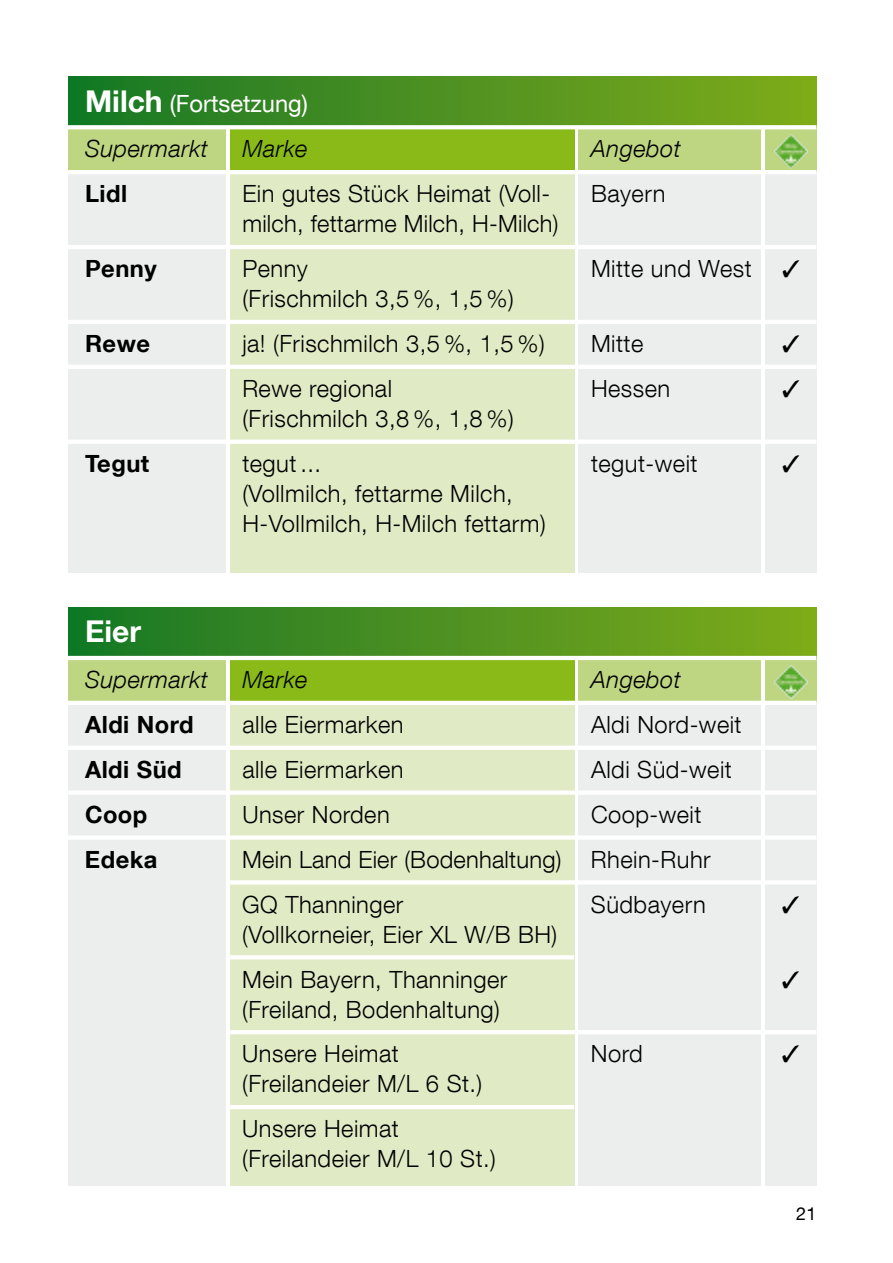
<style>
.page{position:relative;width:893px;height:1263px;background:#fff}
.page>*{position:absolute;margin:0;border:0;box-sizing:border-box;transform-origin:0 0}
.t1{font:700 30px "Helvetica Neue LT Com";color:#fff}
.t2{font:300 23.7px/45px "Helvetica Neue LT Com";letter-spacing:.02em;color:#000}
.t3{font:700 23.7px "Helvetica Neue LT Com";letter-spacing:.02em;color:#000}
.t4{font:italic 300 23.7px "Helvetica Neue LT Com";letter-spacing:.02em;color:#000}
.t5{font:23.7px/45.9px "Helvetica Neue LT Com";color:#fff}
.t6{font:18px "Helvetica Neue LT Com";color:#000}
.s1{font-weight:700;font-size:30px}
.s2{font-weight:300;font-style:italic;color:#000}
</style>
<div class="page">
<div style="left:68px;top:128px;width:157px;height:46px;background:#bed682"></div>
<div style="left:230px;top:128px;width:344px;height:46px;background:#89ba17"></div>
<div style="left:578px;top:128px;width:183px;height:46px;background:#bed682"></div>
<div style="left:766px;top:128px;width:51px;height:46px;background:#bed682"></div>
<div style="left:68px;top:77px;width:748px;height:51px;background:linear-gradient(to right,#167726,#81ab1b)"></div>
<img style="left:774px;top:134px;width:34px;height:34px">
<div style="left:68px;top:173px;width:158px;height:400px;background:#eceded"></div>
<div style="left:230px;top:173px;width:344px;height:400px;background:#e0ebc5"></div>
<div style="left:578px;top:173px;width:183px;height:400px;background:#eceded"></div>
<div style="left:766px;top:173px;width:51px;height:400px;background:#eceded"></div>
<svg style="left:68px;top:125px;width:748px;height:4px"></svg>
<hr style="left:68px;top:170px;width:748px;height:4px;background:#fff">
<hr style="left:68px;top:245px;width:748px;height:4px;background:#fff">
<hr style="left:68px;top:320px;width:748px;height:4px;background:#fff">
<hr style="left:68px;top:365px;width:748px;height:4px;background:#fff">
<hr style="left:68px;top:440px;width:748px;height:4px;background:#fff">
<div style="left:68px;top:659px;width:157px;height:46px;background:#bed682"></div>
<div style="left:230px;top:659px;width:344px;height:46px;background:#89ba17"></div>
<div style="left:578px;top:659px;width:183px;height:46px;background:#bed682"></div>
<div style="left:766px;top:659px;width:51px;height:46px;background:#bed682"></div>
<svg style="left:68px;top:607px;width:748px;height:49px"></svg>
<img style="left:774px;top:665px;width:34px;height:34px">
<div style="left:68px;top:703px;width:158px;height:482px;background:#eceded"></div>
<div style="left:230px;top:703px;width:344px;height:482px;background:#e0ebc5"></div>
<div style="left:578px;top:703px;width:183px;height:482px;background:#eceded"></div>
<div style="left:766px;top:703px;width:51px;height:482px;background:#eceded"></div>
<hr style="left:68px;top:656px;width:748px;height:4px;background:#fff">
<hr style="left:68px;top:701px;width:748px;height:4px;background:#fff">
<hr style="left:68px;top:746px;width:748px;height:4px;background:#fff">
<div style="left:68px;top:790px;width:748px;height:5px;background:#fff"></div>
<div style="left:68px;top:835px;width:748px;height:5px;background:#fff"></div>
<hr style="left:230px;top:880px;width:586px;height:4px;background:#fff">
<hr style="left:230px;top:955px;width:344px;height:4px;background:#fff">
<hr style="left:230px;top:1030px;width:586px;height:4px;background:#fff">
<hr style="left:230px;top:1105px;width:344px;height:4px;background:#fff">
<p class="t5" style="left:85px;top:80px;width:225px"><span class="s1">Milch</span> (Fortsetzung)<br><span class="s2">Supermarkt</span></p>
<p class="t4" style="left:242px;top:135px;width:67px">Marke</p>
<p class="t4" style="left:591px;top:135px;width:91px">Angebot</p>
<p class="t3" style="left:85px;top:179px;width:44px">Lidl</p>
<p class="t2" style="left:242px;top:171px;width:309px">Ein gutes Stück Heimat (Voll-</p>
<p class="t2" style="left:591px;top:171px;width:76px">Bayern</p>
<p class="t2" style="left:242px;top:201px;width:318px">milch, fettarme Milch, H-Milch)</p>
<p class="t3" style="left:85px;top:254px;width:73px">Penny</p>
<p class="t2" style="left:242px;top:246px;width:67px">Penny</p>
<p class="t2" style="left:591px;top:246px;width:162px">Mitte und West</p>
<p class="t2" style="left:242px;top:276px;width:273px">(Frischmilch 3,5 %, 1,5 %)</p>
<p class="t3" style="left:85px;top:329px;width:67px">Rewe</p>
<p class="t2" style="left:242px;top:321px;width:304px">ja! (Frischmilch 3,5 %, 1,5 %)</p>
<p class="t2" style="left:591px;top:321px;width:54px">Mitte</p>
<p class="t2" style="left:242px;top:366px;width:151px">Rewe regional</p>
<p class="t2" style="left:591px;top:366px;width:81px">Hessen</p>
<p class="t2" style="left:242px;top:396px;width:273px">(Frischmilch 3,8 %, 1,8 %)</p>
<p class="t3" style="left:85px;top:448px;width:66px">Tegut</p>
<p class="t2" style="left:242px;top:440px;width:80px">tegut ...</p>
<p class="t2" style="left:591px;top:440px;width:108px">tegut-weit</p>
<p class="t2" style="left:242px;top:478px;width:305px;line-height:30px">(Vollmilch, fettarme Milch,<br>H-Vollmilch, H-Milch fettarm)</p>
<p class="t1" style="left:85px;top:613px;width:58px">Eier</p>
<p class="t4" style="left:85px;top:665px;width:124px">Supermarkt</p>
<p class="t4" style="left:242px;top:665px;width:67px">Marke</p>
<p class="t4" style="left:591px;top:665px;width:91px">Angebot</p>
<p class="t3" style="left:85px;top:710px;width:110px">Aldi Nord</p>
<p class="t2" style="left:242px;top:702px;width:163px">alle Eiermarken</p>
<p class="t2" style="left:591px;top:702px;width:152px">Aldi Nord-weit</p>
<p class="t3" style="left:85px;top:754px;width:98px">Aldi Süd</p>
<p class="t2" style="left:242px;top:746px;width:163px">alle Eiermarken</p>
<p class="t2" style="left:591px;top:746px;width:142px">Aldi Süd-weit</p>
<p class="t3" style="left:85px;top:799px;width:64px">Coop</p>
<p class="t2" style="left:242px;top:791px;width:149px">Unser Norden</p>
<p class="t2" style="left:591px;top:791px;width:112px">Coop-weit</p>
<p class="t3" style="left:85px;top:844px;width:74px">Edeka</p>
<p class="t2" style="left:242px;top:836px;width:470px">Mein Land Eier (Bodenhaltung) Rhein-Ruhr<br>GQ Thanninger</p>
<p class="t2" style="left:591px;top:881px;width:116px">Südbayern</p>
<p class="t2" style="left:242px;top:911px;width:316px">(Vollkorneier, Eier XL W/B BH)<br>Mein Bayern, Thanninger</p>
<p class="t2" style="left:242px;top:986px;width:259px">(Freiland, Bodenhaltung)<br>Unsere Heimat</p>
<p class="t2" style="left:242px;top:1061px;width:242px">(Freilandeier M/L 6 St.)<br>Unsere Heimat</p>
<p class="t2" style="left:242px;top:1136px;width:255px">(Freilandeier M/L 10 St.)</p>
<p class="t2" style="left:591px;top:1031px;width:53px">Nord</p>
<p class="t6" style="left:796px;top:1202px;width:22px">21</p>
</div>
